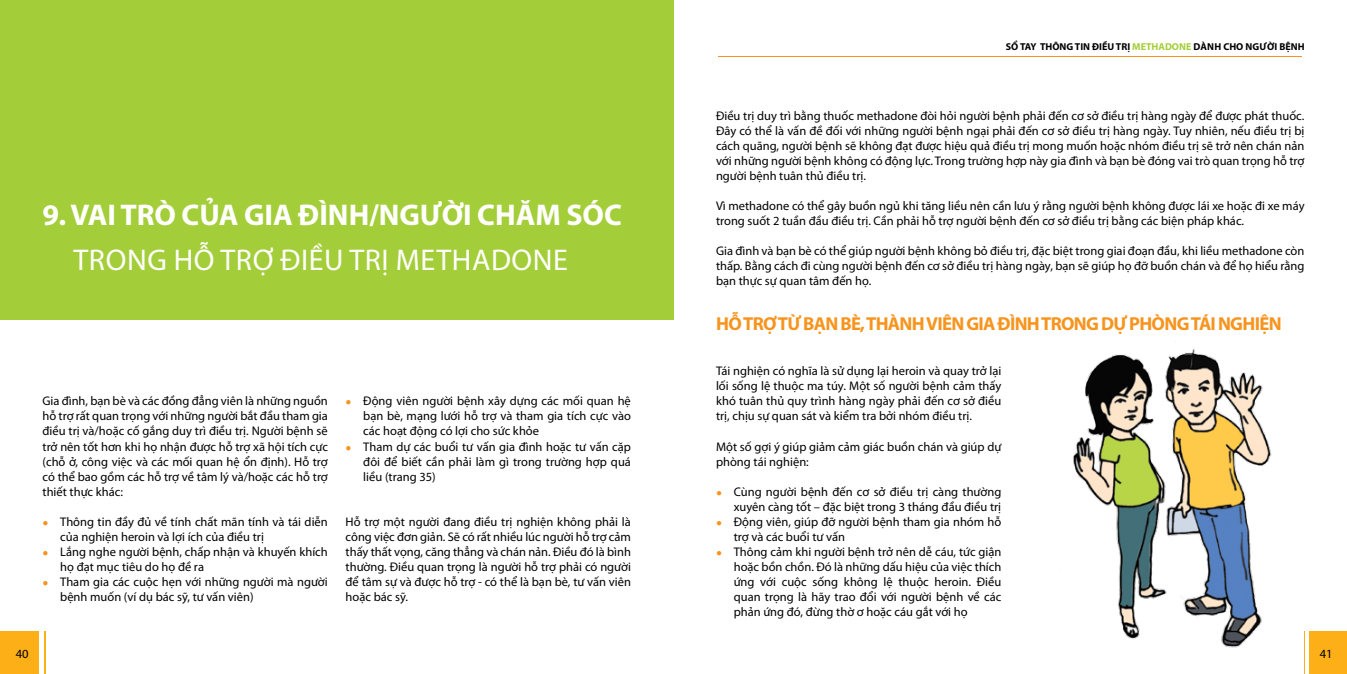
<style>
.page{position:relative;width:1347px;height:674px;background:#fff}
.page>*{position:absolute;margin:0;border:0;box-sizing:border-box;transform-origin:0 0}
.t1{font:700 30px "Myriad Pro";letter-spacing:.125em;color:#fff}
.t2{font:30px "Myriad Pro";color:#fff}
.t3{font:700 18.75px "Myriad Pro";letter-spacing:-.035em;color:#f7941e}
.t4{font:12.5px/15px "Myriad Pro";color:#000;text-align:justify}
.t5{font:700 10px "Myriad Pro";color:#000}
.s1{font-family:"Times New Roman";font-size:10px;color:#f7941e}
.s2{color:#a4ce39}
</style>
<div class="page">
<div style="left:1309px;top:631px;width:37px;height:42px;background:#fcaf17"></div>
<hr style="left:1303px;top:631px;width:1px;height:42px;background:#fcaf17">
<div style="left:0;top:631px;width:38px;height:42px;background:#fcaf17"></div>
<hr style="left:44px;top:631px;width:1px;height:42px;background:#fcaf17">
<hr style="left:718px;top:56px;width:584px;height:1px;background:#f7941e">
<div style="left:0;top:0;width:673px;height:319px;background:#a4ce39"></div>
<img style="left:1073px;top:341px;width:199px;height:307px">
<h1 class="t1" style="left:43px;top:195px;width:219px">9. VAI TRÒ CỦAGIA</h1>
<h1 class="t1" style="left:298px;top:195px;width:287px">ĐÌNH/NG ƯỜI CHĂM SÓC</h1>
<h1 class="t2" style="left:73px;top:241px;width:20px">trong</h1>
<h1 class="t2" style="left:174px;top:241px;width:266px">hỗ trợ đi ềutrị Methadon</h1>
<h1 class="t2" style="left:553px;top:241px;width:16px">E</h1>
<p class="t4" style="left:43px;top:393px;width:287px">Gia đình, bạn bè và các đồng đẳng viên là những nguồn hỗ trợ rất quan trọng với những người bắt đầu tham gia điều trị và/hoặc cố gắng duy trì điều trị. Người bệnh sẽ trở nên tốt hơn khi họ nhận được hỗ trợ xã hội tích cực (chỗ ở, công việc và các mối quan hệ ổn định). Hỗ trợ có thể bao gồm các hỗ trợ về tâm lý và/hoặc các hỗ trợ thiết thực khác:</p>
<p class="t4" style="left:60px;top:513px;width:269px;text-indent:-18px"><span class="s1">●</span> Thông tin đầy đủ về tính chất mãn tính và tái diễn của nghiện heroin và lợi ích của điều trị</p>
<p class="t4" style="left:60px;top:543px;width:269px;text-indent:-18px"><span class="s1">●</span> Lắng nghe người bệnh, chấp nhận và khuyến khích họ đạt mục tiêu do họ đề ra</p>
<p class="t4" style="left:60px;top:573px;width:269px;text-indent:-18px"><span class="s1">●</span> Tham gia các cuộc hẹn với những người mà người bệnh muốn (ví dụ bác sỹ, tư vấn viên)</p>
<p class="t4" style="left:363px;top:393px;width:269px;text-indent:-18px"><span class="s1">●</span> Động viên người bệnh xây dựng các mối quan hệ bạn bè, mạng lưới hỗ trợ và tham gia tích cực vào các hoạt động có lợi cho sức khỏe</p>
<p class="t4" style="left:363px;top:438px;width:269px;text-indent:-18px"><span class="s1">●</span> Tham dự các buổi tư vấn gia đình hoặc tư vấn cặp đôi để biết cần phải làm gì trong trường hợp quá liều (trang 35)</p>
<p class="t4" style="left:345px;top:513px;width:287px">Hỗ trợ một người đang điều trị nghiện không phải là công việc đơn giản. Sẽ có rất nhiều lúc người hỗ trợ cảm thấy thất vọng, căng thẳng và chán nản. Điều đó là bình thường. Điều quan trọng là người hỗ trợ phải có người để tâm sự và được hỗ trợ - có thể là bạn bè, tư vấn viên hoặc bác sỹ.</p>
<p class="t5" style="left:1005px;top:40px;width:300px">SỔ TAY THÔNG TIN ĐIỀU TRỊ <span class="s2">METHADONE</span> DÀNH CHO NG ƯỜI BỆNH</p>
<p class="t4" style="left:716px;top:108px;width:590px">Điều trị duy trì bằng thuốc methadone đòi hỏi người bệnh phải đến cơ sở điều trị hàng ngày để được phát thuốc.<br>Đây có thể là vấn đề đối với những người bệnh ngại phải đến cơ sở điều trị hàng ngày. Tuy nhiên, nếu điều trị bị cách quãng, người bệnh sẽ không đạt được hiệu quả điều trị mong muốn hoặc nhóm điều trị sẽ trở nên chán nản với những người bệnh không có động lực. Trong trường hợp này gia đình và bạn bè đóng vai trò quan trọng hỗ trợ người bệnh tuân thủ điều trị.</p>
<p class="t4" style="left:716px;top:198px;width:590px">Vì methadone có thể gây buồn ngủ khi tăng liều nên cần lưu ý rằng người bệnh không được lái xe hoặc đi xe máy trong suốt 2 tuần đầu điều trị. Cần phải hỗ trợ người bệnh đến cơ sở điều trị bằng các biện pháp khác.</p>
<p class="t4" style="left:716px;top:243px;width:590px">Gia đình và bạn bè có thể giúp người bệnh không bỏ điều trị, đặc biệt trong giai đoạn đầu, khi liều methadone còn thấp. Bằng cách đi cùng người bệnh đến cơ sở điều trị hàng ngày, bạn sẽ giúp họ đỡ buồn chán và để họ hiểu rằng bạn thực sự quan tâm đến họ.</p>
<h2 class="t3" style="left:716px;top:311px;width:163px">HỖ TRỢ TỪBẠN BÈ, THÀNH</h2>
<h2 class="t3" style="left:926px;top:311px;width:303px">VIÊN GIA ĐÌNH TRONG DỰ PHÒNG TÁI NGHIỆN</h2>
<p class="t4" style="left:716px;top:363px;width:287px">Tái nghiện có nghĩa là sử dụng lại heroin và quay trở lại lối sống lệ thuộc ma túy. Một số người bệnh cảm thấy khó tuân thủ quy trình hàng ngày phải đến cơ sở điều trị, chịu sự quan sát và kiểm tra bởi nhóm điều trị.</p>
<p class="t4" style="left:716px;top:438px;width:287px">Một số gợi ý giúp giảm cảm giác buồn chán và giúp dự phòng tái nghiện:</p>
<p class="t4" style="left:716px;top:483px;width:287px;text-align:right"><span class="s1">●</span> Cùng người bệnh đến cơ sở điều trị càng thường xuyên càng tốt – đặc biệt trong 3 tháng đầu điều trị</p>
<p class="t4" style="left:733px;top:513px;width:269px;text-indent:-18px"><span class="s1">●</span> Động viên, giúp đỡ người bệnh tham gia nhóm hỗ trợ và các buổi tư vấn</p>
<p class="t4" style="left:733px;top:543px;width:269px;text-indent:-18px"><span class="s1">●</span> Thông cảm khi người bệnh trở nên dễ cáu, tức giận hoặc bồn chồn. Đó là những dấu hiệu của việc thích ứng với cuộc sống không lệ thuộc heroin. Điều quan trọng là hãy trao đổi với người bệnh về các phản ứng đó, đừng thờ ơ hoặc cáu gắt với họ</p>
<p class="t4" style="left:16px;top:645px;width:14px">40</p>
<p class="t4" style="left:1319px;top:646px;width:14px">41</p>
</div>
